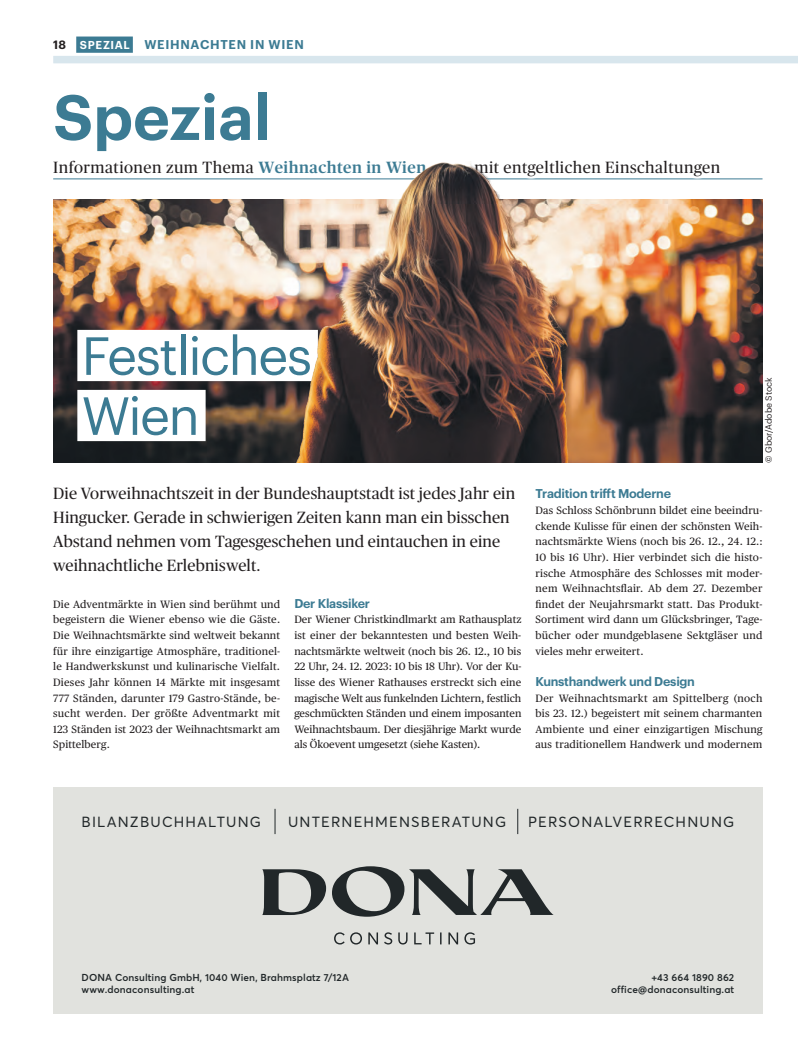
<style>
.page{position:relative;width:798px;height:1063px;background:#fff}
.page>*{position:absolute;margin:0;border:0;box-sizing:border-box;transform-origin:0 0}
.t1{font:600 62.5px "Graphik";color:#3c7b93}
.t2{font:52.5px/60px "Graphik";letter-spacing:-.03em;color:#3c7b93}
.t3{font:16.25px/23.8px "Publico Headline";letter-spacing:.01em;color:#231f20}
.t4{font:16.25px "Publico Headline";letter-spacing:.03em;color:#231f20}
.t5{font:14.5px "Averta";letter-spacing:.08em;color:#212729}
.t6{font:600 12.5px "Graphik";letter-spacing:-.02em;color:#3c7b93}
.t7{font:600 12.5px "Graphik";letter-spacing:.06em;color:#3c7b93}
.t8{font:10.62px/15.6px "Publico Text";letter-spacing:.01em;color:#231f20;text-align:justify}
.t9{font:600 10px/12px "Averta";letter-spacing:.01em;color:#212729}
.t10{font:8.75px "Graphik";color:#231f20}
.s1{font-size:11.88px;color:#231f20}
.s2{font-size:11.25px;color:#fff}
.s3{font-weight:500;color:#3c7b93}
</style>
<div class="page">
<div style="left:76px;top:37px;width:57px;height:16px;background:#3c7b93"></div>
<div style="left:53px;top:56px;width:744px;height:7px;background:#d8e6ed"></div>
<div style="left:53px;top:788px;width:709px;height:226px;background:#e1e2de"></div>
<svg style="left:262px;top:866px;width:291px;height:51px"></svg>
<svg style="left:334px;top:932px;width:141px;height:13px"></svg>
<svg style="left:274px;top:809px;width:1px;height:25px"></svg>
<svg style="left:517px;top:809px;width:1px;height:25px"></svg>
<img style="left:53px;top:162px;width:709px;height:300px">
<p class="t7" style="left:53px;top:35px;width:225px"><span class="s1">2818</span> <span class="s2">SPEZIAL</span> UMWELT &amp; ENERGIE</p>
<p class="t7" style="left:144px;top:35px;width:161px">WEIHNACHTEN IN WIEN</p>
<h1 class="t1" style="left:53px;top:69px;width:219px">Spezial</h1>
<h3 class="t4" style="left:53px;top:156px;width:374px">Informationen zum Thema <span class="s3">Weihnachten in Wien</span></h3>
<h3 class="t4" style="left:474px;top:156px;width:247px">mit entgeltlichen Einschaltungen</h3>
<h2 class="t2" style="left:82px;top:321px;width:232px">Festliches<br>Wien</h2>
<p class="t10" style="left:761px;top:463px;width:87px;rotate:-90deg">© Gbor/Adobe Stock</p>
<h3 class="t3" style="left:53px;top:481px;width:463px">Die Vorweihnachtszeit in der Bundeshauptstadt ist jedes Jahr ein Hingucker. Gerade in schwierigen Zeiten kann man ein bisschen Abstand nehmen vom Tagesgeschehen und eintauchen in eine weihnachtliche Erlebniswelt.</h3>
<p class="t6" style="left:535px;top:484px;width:137px">Tradition trifft Moderne</p>
<p class="t8" style="left:535px;top:502px;width:228px">Das Schloss Schönbrunn bildet eine beeindru&shy;ckende Kulisse für einen der schönsten Weih&shy;nachtsmärkte Wiens (noch bis 26. 12., 24. 12.:<br>10 bis 16 Uhr). Hier verbindet sich die histo&shy;rische Atmosphäre des Schlosses mit moder&shy;nem Weihnachtsflair. Ab dem 27. Dezember findet der Neujahrsmarkt statt. Das Produkt-Sortiment wird dann um Glücksbringer, Tage&shy;bücher oder mundgeblasene Sektgläser und vieles mehr erweitert.</p>
<p class="t6" style="left:535px;top:672px;width:161px">Kunsthandwerk und Design</p>
<p class="t8" style="left:535px;top:689px;width:228px">Der Weihnachtsmarkt am Spittelberg (noch bis 23. 12.) begeistert mit seinem charmanten Ambiente und einer einzigartigen Mischung aus traditionellem Handwerk und modernem</p>
<p class="t8" style="left:53px;top:596px;width:228px">Die Adventmärkte in Wien sind berühmt und begeistern die Wiener ebenso wie die Gäste.<br>Die Weihnachtsmärkte sind weltweit bekannt für ihre einzigartige Atmosphäre, traditionel&shy;le Handwerkskunst und kulinarische Vielfalt.<br>Dieses Jahr können 14 Märkte mit insgesamt 777 Ständen, darunter 179 Gastro-Stände, be&shy;sucht werden. Der größte Adventmarkt mit 123 Ständen ist 2023 der Weihnachtsmarkt am Spittelberg.</p>
<p class="t6" style="left:294px;top:594px;width:77px">Der Klassiker</p>
<p class="t8" style="left:294px;top:611px;width:228px">Der Wiener Christkindlmarkt am Rathausplatz ist einer der bekanntesten und besten Weih&shy;nachtsmärkte weltweit (noch bis 26. 12., 10 bis 22 Uhr, 24. 12. 2023: 10 bis 18 Uhr). Vor der Ku&shy;lisse des Wiener Rathauses erstreckt sich eine magische Welt aus funkelnden Lichtern, festlich geschmückten Ständen und einem imposanten Weihnachtsbaum. Der diesjährige Markt wurde als Ökoevent umgesetzt (siehe Kasten).</p>
<h3 class="t5" style="left:82px;top:813px;width:181px">BILANZBUCHHALTUNG</h3>
<h3 class="t5" style="left:288px;top:813px;width:219px">UNTERNEHMENSBERATUNG</h3>
<h3 class="t5" style="left:528px;top:813px;width:208px">PERSONALVERRECHNUNG</h3>
<p class="t9" style="left:82px;top:971px;width:269px">DONA Consulting GmbH, 1040 Wien, Brahmsplatz 7/12A www.donaconsulting.at</p>
<p class="t9" style="left:611px;top:971px;width:124px;text-align:right">+43 664 1890 862 office@donaconsulting.at</p>
</div>
